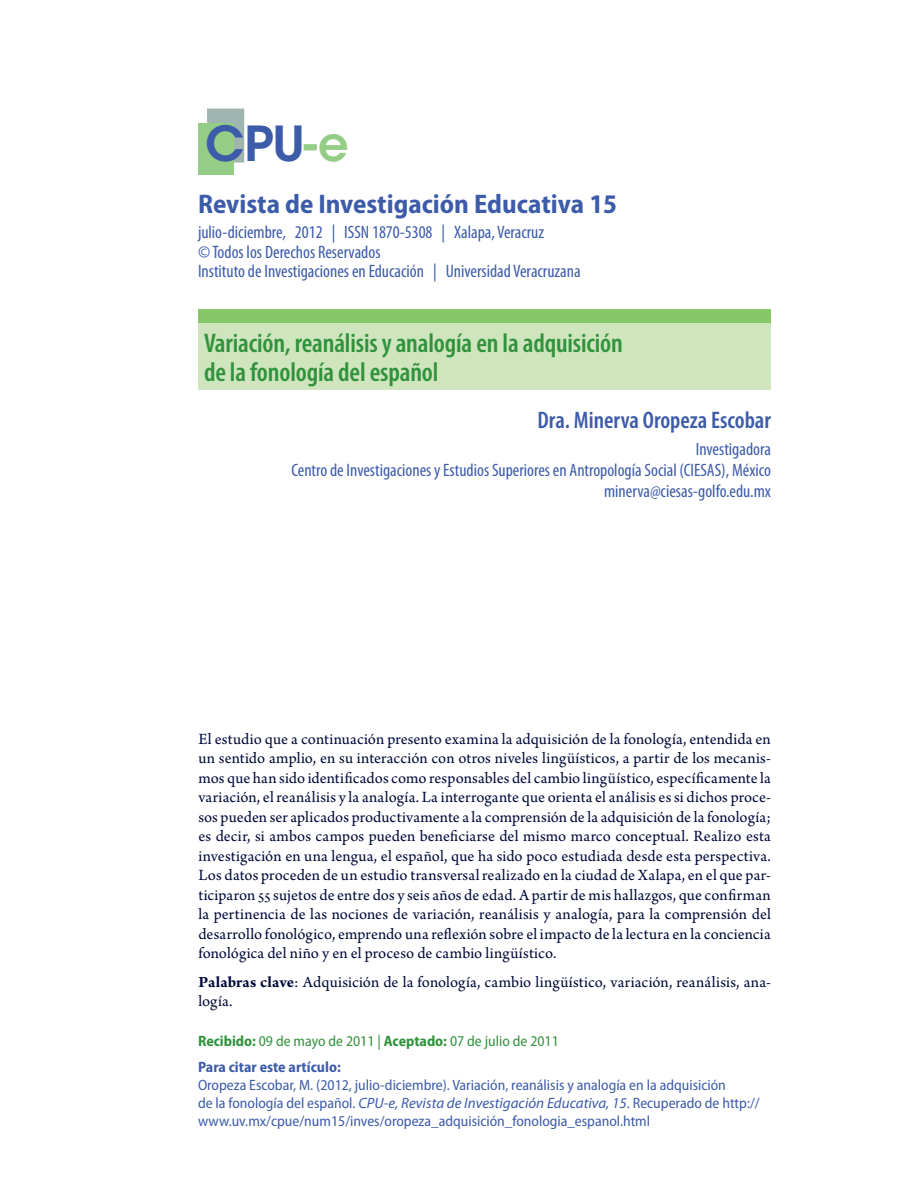
<style>
.page{position:relative;width:918px;height:1188px;background:#fff}
.page>*{position:absolute;margin:0;border:0;box-sizing:border-box;transform-origin:0 0}
.t1{font:600 48px "ITC Avant Garde Std";color:#3c5ba9}
.t2{font:600 condensed 27px/28.5px "Myriad Pro";letter-spacing:-.005em;color:#31923c}
.t3{font:700 semi-condensed 27px "Myriad Pro";color:#3c5ba9}
.t4{font:600 condensed 24px "Myriad Pro";color:#3c5ba9}
.t5{font:condensed 18px/19.5px "Myriad Pro";color:#3c5ba9}
.t6{font:16.5px/19.5px "Arno Pro";letter-spacing:.01em;color:#000a39;text-align:justify}
.t7{font:semi-condensed 15px/18px "Myriad Pro";color:#3c5ba9}
.t8{font:semi-condensed 15px "Myriad Pro";color:#31923c}
.t9{font:700 semi-condensed 15px "Myriad Pro";color:#3c5ba9}
.s1{color:#94cd85}
.s2{font-weight:700}
.s3{font-style:italic;font-stretch:normal}
</style>
<div class="page">
<div style="left:207px;top:109px;width:37px;height:54px;background:#9fb5b0"></div>
<div style="left:198px;top:123px;width:35px;height:52px;background:#94cd85"></div>
<div style="left:198px;top:323px;width:573px;height:67px;background:#cee5be"></div>
<div style="left:198px;top:310px;width:573px;height:13px;background:#86c769"></div>
<h1 class="t1" style="left:205px;top:113px;width:145px">CPU<span class="s1">-e</span></h1>
<h2 class="t3" style="left:198px;top:189px;width:421px">Revista de Investigación Educativa 15</h2>
<p class="t5" style="left:198px;top:222px;width:384px">julio-diciembre, 2012 | ISSN 1870-5308 | Xalapa, Veracruz<br>© Todos los Derechos Reservados<br>Instituto de Investigaciones en Educación | Universidad Veracruzana</p>
<h2 class="t2" style="left:204px;top:330px;width:420px">Variación, reanálisis y analogía en la adquisición de la fonología del español</h2>
<h3 class="t4" style="left:537px;top:407px;width:235px">Dra. Minerva Oropeza Escobar</h3>
<p class="t5" style="left:291px;top:439px;width:481px;line-height:21px;text-align:right">Investigadora<br>Centro de Investigaciones y Estudios Superiores en Antropología Social (CIESAS), México minerva@ciesas-golfo.edu.mx</p>
<p class="t6" style="left:198px;top:730px;width:574px">El estudio que a continuación presento examina la adquisición de la fonología, entendida en un sentido amplio, en su interacción con otros niveles lingüísticos, a partir de los mecanis&shy;mos que han sido identificados como responsables del cambio lingüístico, específicamente la variación, el reanálisis y la analogía. La interrogante que orienta el análisis es si dichos proce&shy;sos pueden ser aplicados productivamente a la comprensión de la adquisición de la fonología; es decir, si ambos campos pueden beneficiarse del mismo marco conceptual. Realizo esta investigación en una lengua, el español, que ha sido poco estudiada desde esta perspectiva.<br>Los datos proceden de un estudio transversal realizado en la ciudad de Xalapa, en el que par&shy;ticiparon 55 sujetos de entre dos y seis años de edad. A partir de mis hallazgos, que confirman la pertinencia de las nociones de variación, reanálisis y analogía, para la comprensión del desarrollo fonológico, emprendo una reflexión sobre el impacto de la lectura en la conciencia fonológica del niño y en el proceso de cambio lingüístico.</p>
<p class="t6" style="left:198px;top:973px;width:574px"><span class="s2">Palabras clave</span>: Adquisición de la fonología, cambio lingüístico, variación, reanálisis, ana&shy;logía.</p>
<p class="t8" style="left:198px;top:1033px;width:362px"><span class="s2">Recibido:</span> 09 de mayo de 2011 | <span class="s2">Aceptado:</span> 07 de julio de 2011</p>
<p class="t9" style="left:198px;top:1058px;width:144px">Para citar este artículo:</p>
<p class="t7" style="left:198px;top:1076px;width:563px">Oropeza Escobar, M. (2012, julio-diciembre). Variación, reanálisis y analogía en la adquisición<br>de la fonología del español. <span class="s3">CPU-e, Revista de Investigación Educativa, 15</span>. Recuperado de http:// www.uv.mx/cpue/num15/inves/oropeza_adquisición_fonologia_espanol.html</p>
</div>
